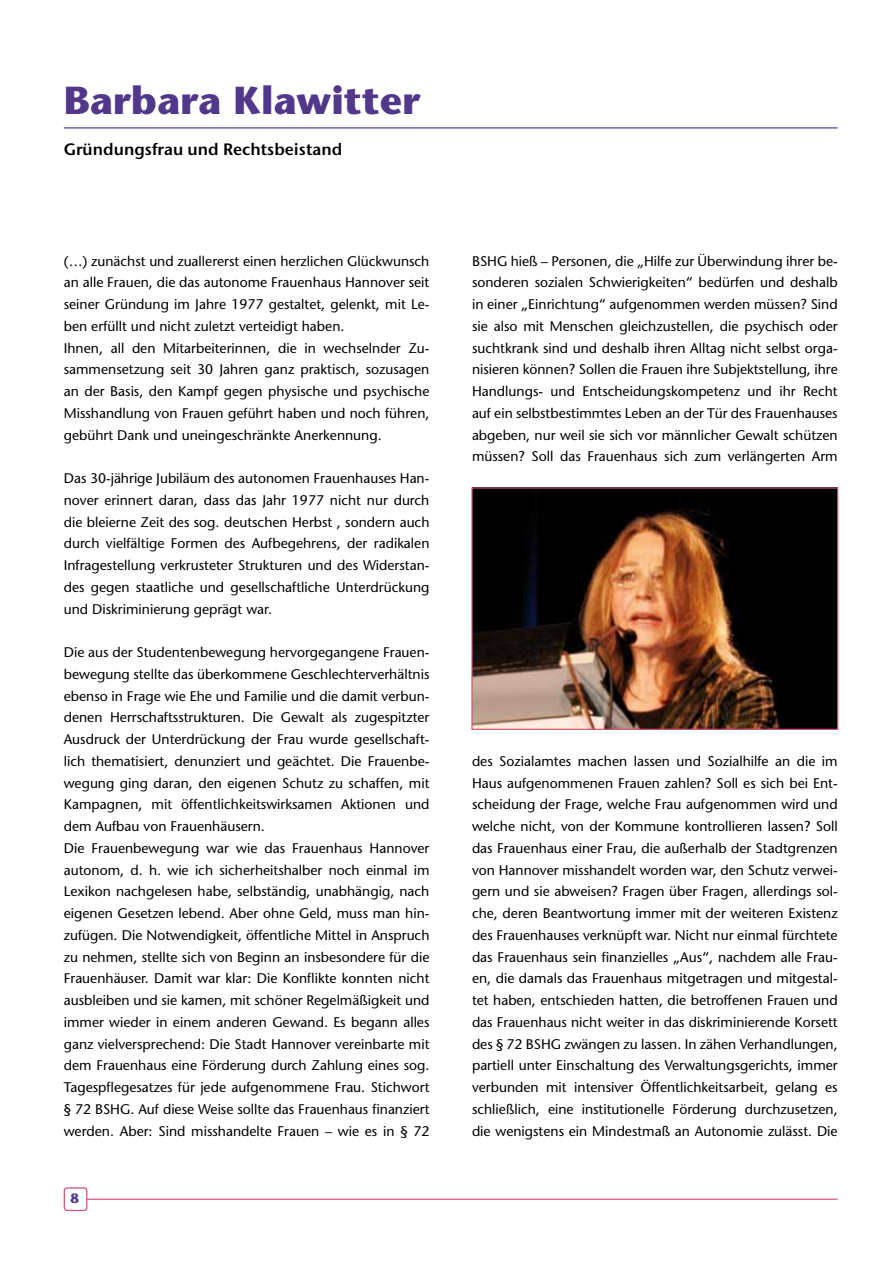
<style>
.page{position:relative;width:893px;height:1263px;background:#fff}
.page>*{position:absolute;margin:0;border:0;box-sizing:border-box;transform-origin:0 0}
.t1{font:700 39px "Stone Sans";color:#51388b}
.t2{font:16.5px "Stone Sans ITC Semi";color:#000}
.t3{font:13.95px/21.8px "Stone Sans";color:#000;text-align:justify}
.t4{font:700 13.5px "Stone Sans";color:#51388b}
</style>
<div class="page">
<hr style="left:87px;top:1198px;width:751px;height:2px;background:#d35379">
<div style="left:64px;top:1187px;width:23px;height:24px;border:1px solid #d35379;border-radius:3px"></div>
<img style="left:473px;top:489px;width:363px;height:239px">
<div style="left:471px;top:487px;width:367px;height:243px;border:1px solid #d35379"></div>
<hr style="left:64px;top:127px;width:774px;height:1px;background:#51388b">
<h1 class="t1" style="left:64px;top:77px;width:358px">Barbara Klawitter</h1>
<p class="t2" style="left:64px;top:139px;width:280px">Gründungsfrau und Rechtsbeistand</p>
<p class="t3" style="left:64px;top:250px;width:367px;text-align:left">(…) zunächst und zuallererst einen herzlichen Glückwunsch an alle Frauen, die das autonome Frauenhaus Hannover seit seiner Gründung im Jahre 1977 gestaltet, gelenkt, mit Le&shy;ben erfüllt und nicht zuletzt verteidigt haben.<br>Ihnen, all den Mitarbeiterinnen, die in wechselnder Zu&shy;sammensetzung seit 30 Jahren ganz praktisch, sozusagen an der Basis, den Kampf gegen physische und psychische Misshandlung von Frauen geführt haben und noch führen, gebührt Dank und uneingeschränkte Anerkennung.</p>
<p class="t3" style="left:64px;top:467px;width:367px">Das 30-jährige Jubiläum des autonomen Frauenhauses Han&shy;nover erinnert daran, dass das Jahr 1977 nicht nur durch die bleierne Zeit des sog. deutschen Herbst , sondern auch durch vielfältige Formen des Aufbegehrens, der radikalen Infragestellung verkrusteter Strukturen und des Widerstan&shy;des gegen staatliche und gesellschaftliche Unterdrückung und Diskriminierung geprägt war.</p>
<p class="t3" style="left:64px;top:641px;width:367px;text-align:left">Die aus der Studentenbewegung hervorgegangene Frauen&shy;bewegung stellte das überkommene Geschlechterverhältnis ebenso in Frage wie Ehe und Familie und die damit verbun&shy;denen Herrschaftsstrukturen. Die Gewalt als zugespitzter Ausdruck der Unterdrückung der Frau wurde gesellschaft&shy;lich thematisiert, denunziert und geächtet. Die Frauenbe&shy;wegung ging daran, den eigenen Schutz zu schaffen, mit Kampagnen, mit öffentlichkeitswirksamen Aktionen und dem Aufbau von Frauenhäusern.<br>Die Frauenbewegung war wie das Frauenhaus Hannover autonom, d. h. wie ich sicherheitshalber noch einmal im Lexikon nachgelesen habe, selbständig, unabhängig, nach eigenen Gesetzen lebend. Aber ohne Geld, muss man hin&shy;zufügen. Die Notwendigkeit, öffentliche Mittel in Anspruch zu nehmen, stellte sich von Beginn an insbesondere für die Frauenhäuser. Damit war klar: Die Konflikte konnten nicht ausbleiben und sie kamen, mit schöner Regelmäßigkeit und immer wieder in einem anderen Gewand. Es begann alles ganz vielversprechend: Die Stadt Hannover vereinbarte mit dem Frauenhaus eine Förderung durch Zahlung eines sog.<br>Tagespflegesatzes für jede aufgenommene Frau. Stichwort § 72 BSHG. Auf diese Weise sollte das Frauenhaus finanziert werden. Aber: Sind misshandelte Frauen – wie es in § 72</p>
<p class="t4" style="left:71px;top:1190px;width:10px">8</p>
<p class="t3" style="left:472px;top:250px;width:367px">BSHG hieß – Personen, die „Hilfe zur Überwindung ihrer be&shy;sonderen sozialen Schwierigkeiten“ bedürfen und deshalb in einer „Einrichtung“ aufgenommen werden müssen? Sind sie also mit Menschen gleichzustellen, die psychisch oder suchtkrank sind und deshalb ihren Alltag nicht selbst orga&shy;nisieren können? Sollen die Frauen ihre Subjektstellung, ihre Handlungs- und Entscheidungskompetenz und ihr Recht auf ein selbstbestimmtes Leben an der Tür des Frauenhauses abgeben, nur weil sie sich vor männlicher Gewalt schützen müssen? Soll das Frauenhaus sich zum verlängerten Arm</p>
<p class="t3" style="left:472px;top:750px;width:367px">des Sozialamtes machen lassen und Sozialhilfe an die im Haus aufgenommenen Frauen zahlen? Soll es sich bei Ent&shy;scheidung der Frage, welche Frau aufgenommen wird und welche nicht, von der Kommune kontrollieren lassen? Soll das Frauenhaus einer Frau, die außerhalb der Stadtgrenzen von Hannover misshandelt worden war, den Schutz verwei&shy;gern und sie abweisen? Fragen über Fragen, allerdings sol&shy;che, deren Beantwortung immer mit der weiteren Existenz des Frauenhauses verknüpft war. Nicht nur einmal fürchtete das Frauenhaus sein finanzielles „Aus“, nachdem alle Frau&shy;en, die damals das Frauenhaus mitgetragen und mitgestal&shy;tet haben, entschieden hatten, die betroffenen Frauen und das Frauenhaus nicht weiter in das diskriminierende Korsett des § 72 BSHG zwängen zu lassen. In zähen Verhandlungen, partiell unter Einschaltung des Verwaltungsgerichts, immer verbunden mit intensiver Öffentlichkeitsarbeit, gelang es schließlich, eine institutionelle Förderung durchzusetzen, die wenigstens ein Mindestmaß an Autonomie zulässt. Die</p>
</div>
